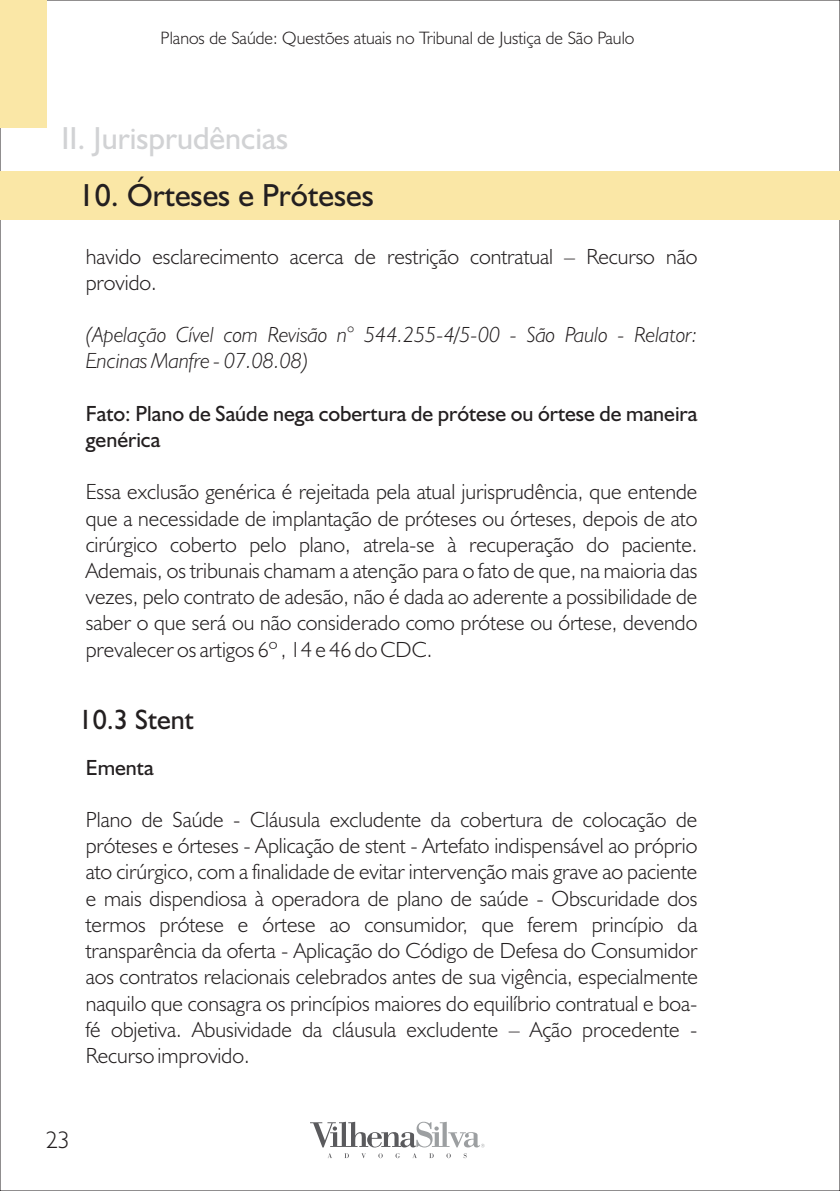
<style>
.page{position:relative;width:840px;height:1191px;background:#fff}
.page>*{position:absolute;margin:0;border:0;box-sizing:border-box;transform-origin:0 0}
.t1{font:32px "Humanist 521 BT";color:#231f20}
.t2{font:32px "Humanist 521 BT";color:#d1d2d4}
.t3{font:28px "Humanist 521 BT";color:#231f20}
.t4{font:300 24px "Humanist 521 BT";color:#231f20}
.t5{font:300 22px/26.2px "Humanist 521 BT";color:#231f20;text-align:justify}
.t6{font:italic 300 22px/26px "Humanist 521 BT";color:#231f20}
.t7{font:22px/26.2px "Humanist 521 BT";color:#231f20}
.t8{font:300 18px "Humanist 521 BT";color:#231f20}
</style>
<div class="page">
<div style="left:0;top:171px;width:839px;height:49px;background:#fae7a6"></div>
<svg style="left:327px;top:1153px;width:139px;height:5px"></svg>
<svg style="left:310px;top:1121px;width:174px;height:26px"></svg>
<div style="left:0;top:0;width:46px;height:127px;background:#fae7a6"></div>
<p class="t8" style="left:160px;top:30px;width:475px">Planos de Saúde: Questões atuais no Tribunal de Justiça de São Paulo</p>
<h1 class="t2" style="left:61px;top:125px;width:228px">II. Jurisprudências</h1>
<h1 class="t1" style="left:78px;top:181px;width:296px">10. Órteses e Próteses</h1>
<p class="t5" style="left:86px;top:245px;width:613px">havido esclarecimento acerca de restrição contratual – Recurso não provido.</p>
<p class="t6" style="left:86px;top:323px;width:613px">(Apelação Cível com Revisão n° 544.255-4/5-00 - São Paulo - Relator:<br>Encinas Manfre - 07.08.08)</p>
<p class="t7" style="left:86px;top:402px;width:613px">Fato: Plano de Saúde nega cobertura de prótese ou órtese de maneira genérica</p>
<p class="t5" style="left:86px;top:480px;width:613px">Essa exclusão genérica é rejeitada pela atual jurisprudência, que entende que a necessidade de implantação de próteses ou órteses, depois de ato cirúrgico coberto pelo plano, atrela-se à recuperação do paciente.<br>Ademais, os tribunais chamam a atenção para o fato de que, na maioria das vezes, pelo contrato de adesão, não é dada ao aderente a possibilidade de saber o que será ou não considerado como prótese ou órtese, devendo prevalecer os artigos 6º , 14 e 46 do CDC.</p>
<p class="t3" style="left:78px;top:708px;width:117px">10.3 Stent</p>
<p class="t7" style="left:86px;top:756px;width:69px">Ementa</p>
<p class="t5" style="left:86px;top:808px;width:613px">Plano de Saúde - Cláusula excludente da cobertura de colocação de próteses e órteses - Aplicação de stent - Artefato indispensável ao próprio ato cirúrgico, com a finalidade de evitar intervenção mais grave ao paciente e mais dispendiosa à operadora de plano de saúde - Obscuridade dos termos prótese e órtese ao consumidor, que ferem princípio da transparência da oferta - Aplicação do Código de Defesa do Consumidor aos contratos relacionais celebrados antes de sua vigência, especialmente naquilo que consagra os princípios maiores do equilíbrio contratual e boa&shy;fé objetiva. Abusividade da cláusula excludente – Ação procedente - Recurso improvido.</p>
<p class="t4" style="left:46px;top:1130px;width:26px">23</p>
</div>
